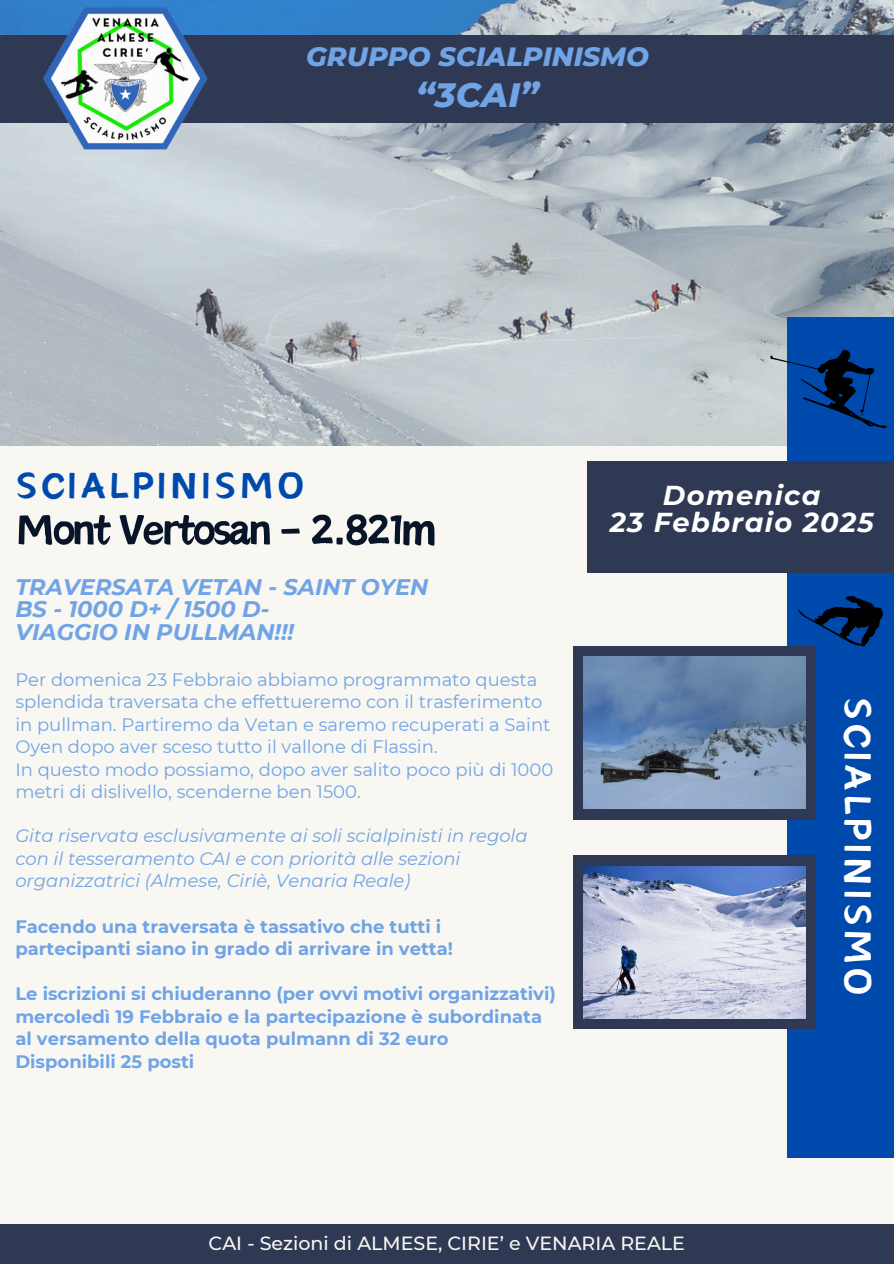
<style>
.page{position:relative;width:894px;height:1264px;background:#fff}
.page>*{position:absolute;margin:0;border:0;box-sizing:border-box;transform-origin:0 0}
.t1{font:53.55px "Canva Sword Like Dream";letter-spacing:-.06em;color:#081427}
.t2{font:48px "Canva Sword Like Dream";letter-spacing:.06em;color:#fff}
.t3{font:46.5px "Canva Sword Like Dream";letter-spacing:.06em;color:#004aad}
.t4{font:italic 800 34.5px "Montserrat";color:#70a4e6}
.t5{font:italic 700 27.3px/27px "Montserrat";letter-spacing:.05em;color:#fff;text-align:center}
.t6{font:italic 800 27px "Montserrat";color:#70a4e6}
.t7{font:italic 700 22.5px/22.5px "Montserrat";color:#70a4e6}
.t8{font:500 19.05px "Montserrat";color:#f8f7f2}
.t9{font:18px/22.5px "Montserrat";color:#70a4e6}
.t10{font:700 18px/22.5px "Montserrat";color:#70a4e6}
.t11{font:italic 18px/22.5px "Montserrat";color:#70a4e6}
</style>
<div class="page">
<div style="left:0;top:0;width:893px;height:1263px;background:#f8f7f2"></div>
<img style="left:0;top:0;width:893px;height:445px">
<div style="left:0;top:1224px;width:893px;height:39px;background:#2f3954"></div>
<div style="left:787px;top:317px;width:106px;height:840px;background:#004aad"></div>
<div style="left:573px;top:855px;width:242px;height:173px;background:#2f3954"></div>
<img style="left:583px;top:866px;width:221px;height:152px">
<div style="left:587px;top:461px;width:306px;height:111px;background:#2f3954"></div>
<svg style="left:798px;top:596px;width:84px;height:50px"></svg>
<div style="left:573px;top:646px;width:242px;height:173px;background:#2f3954"></div>
<img style="left:583px;top:657px;width:221px;height:151px">
<svg style="left:770px;top:349px;width:116px;height:79px"></svg>
<div style="left:0;top:35px;width:893px;height:87px;background:#2f3954"></div>
<img style="left:37px;top:0;width:177px;height:168px">
<p class="t6" style="left:306px;top:40px;width:344px">GRUPPO SCIALPINISMO</p>
<p class="t4" style="left:416px;top:73px;width:124px">“3CAI”</p>
<p class="t3" style="left:15px;top:464px;width:291px">SCIALPINISMO</p>
<h2 class="t5" style="left:609px;top:481px;width:265px">Domenica<br>23 Febbraio 2025</h2>
<p class="t1" style="left:15px;top:504px;width:423px">Mont Vertosan - 2.821m</p>
<h3 class="t7" style="left:15px;top:575px;width:414px">TRAVERSATA VETAN - SAINT OYEN<br>BS - 1000 D+ / 1500 D-<br>VIAGGIO IN PULLMAN!!!</h3>
<h4 class="t9" style="left:15px;top:668px;width:536px">Per domenica 23 Febbraio abbiamo programmato questa splendida traversata che effettueremo con il trasferimento in pullman. Partiremo da Vetan e saremo recuperati a Saint Oyen dopo aver sceso tutto il vallone di Flassin.</h4>
<h1 class="t9" style="left:15px;top:758px;width:539px">In questo modo possiamo, dopo aver salito poco più di 1000 metri di dislivello, scenderne ben 1500.</h1>
<h5 class="t11" style="left:15px;top:824px;width:513px">Gita riservata esclusivamente ai soli scialpinisti in regola con il tesseramento CAI e con priorità alle sezioni organizzatrici (Almese, Ciriè, Venaria Reale)</h5>
<p class="t10" style="left:15px;top:914px;width:439px">Facendo una traversata è tassativo che tutti i partecipanti siano in grado di arrivare in vetta!</p>
<p class="t10" style="left:15px;top:982px;width:542px">Le iscrizioni si chiuderanno (per ovvi motivi organizzativi) mercoledì 19 Febbraio e la partecipazione è subordinata al versamento della quota pulmann di 32 euro<br>Disponibili 25 posti</p>
<p class="t8" style="left:208px;top:1231px;width:477px">CAI - Sezioni di ALMESE, CIRIE’ e VENARIA REALE</p>
<h2 class="t2" style="left:880px;top:697px;width:300px;rotate:90deg">SCIALPINISMO</h2>
</div>
